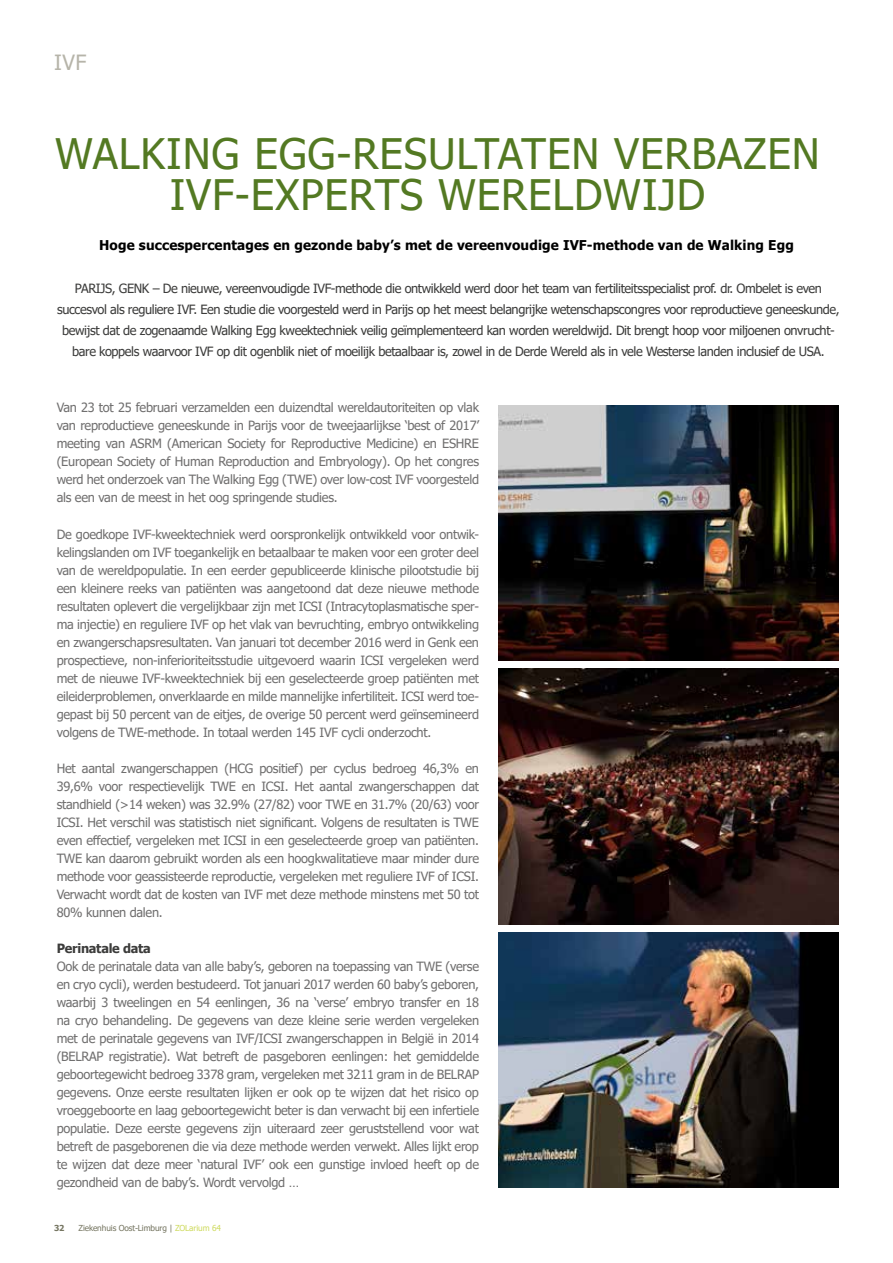
<style>
.page{position:relative;width:893px;height:1263px;background:#fff}
.page>*{position:absolute;margin:0;border:0;box-sizing:border-box;transform-origin:0 0}
.t1{font:42px/40.5px "Tahoma";letter-spacing:.02em;color:#537922;text-align:center}
.t2{font:21px "Tahoma";color:#b6b4a9}
.t3{font:700 13.5px "Tahoma";letter-spacing:.01em;color:#000}
.t4{font:12.75px/18px "Tahoma";letter-spacing:-.02em;color:#706f6f;text-align:justify}
.t5{font:12.75px/21px "Tahoma";letter-spacing:-.03em;color:#3c3c3b;text-align:center}
.t6{font:700 12.75px "Tahoma";letter-spacing:-.02em;color:#3c3c3b}
.t7{font:8.25px "Tahoma";letter-spacing:-.01em;color:#767662}
.t8{font:700 8.25px "Tahoma";color:#767662}
.s1{color:#cfdb60}
</style>
<div class="page">
<img style="left:498px;top:669px;width:340px;height:255px">
<img style="left:498px;top:405px;width:340px;height:255px">
<img style="left:499px;top:933px;width:340px;height:255px">
<h2 class="t2" style="left:54px;top:49px;width:34px">IVF</h2>
<h1 class="t1" style="left:55px;top:136px;width:766px">WALKING EGG-RESULTATEN VERBAZEN<br>IVF-EXPERTS WERELDWIJD</h1>
<p class="t3" style="left:99px;top:235px;width:696px">Hoge succespercentages en gezonde baby’s met de vereenvoudige IVF-methode van de Walking Egg</p>
<p class="t5" style="left:57px;top:279px;width:784px">PARIJS, GENK – De nieuwe, vereenvoudigde IVF-methode die ontwikkeld werd door het team van fertiliteitsspecialist prof. dr. Ombelet is even succesvol als reguliere IVF. Een studie die voorgesteld werd in Parijs op het meest belangrijke wetenschapscongres voor reproductieve geneeskunde, bewijst dat de zogenaamde Walking Egg kweektechniek veilig geïmplementeerd kan worden wereldwijd. Dit brengt hoop voor miljoenen onvrucht&shy;bare koppels waarvoor IVF op dit ogenblik niet of moeilijk betaalbaar is, zowel in de Derde Wereld als in vele Westerse landen inclusief de USA.</p>
<p class="t4" style="left:57px;top:399px;width:424px">Van 23 tot 25 februari verzamelden een duizendtal wereldautoriteiten op vlak van reproductieve geneeskunde in Parijs voor de tweejaarlijkse ‘best of 2017’ meeting van ASRM (American Society for Reproductive Medicine) en ESHRE (European Society of Human Reproduction and Embryology). Op het congres werd het onderzoek van The Walking Egg (TWE) over low-cost IVF voorgesteld als een van de meest in het oog springende studies.</p>
<p class="t4" style="left:57px;top:526px;width:424px">De goedkope IVF-kweektechniek werd oorspronkelijk ontwikkeld voor ontwik&shy;kelingslanden om IVF toegankelijk en betaalbaar te maken voor een groter deel van de wereldpopulatie. In een eerder gepubliceerde klinische pilootstudie bij een kleinere reeks van patiënten was aangetoond dat deze nieuwe methode resultaten oplevert die vergelijkbaar zijn met ICSI (Intracytoplasmatische sper&shy;ma injectie) en reguliere IVF op het vlak van bevruchting, embryo ontwikkeling en zwangerschapsresultaten. Van januari tot december 2016 werd in Genk een prospectieve, non-inferioriteitsstudie uitgevoerd waarin ICSI vergeleken werd met de nieuwe IVF-kweektechniek bij een geselecteerde groep patiënten met eileiderproblemen, onverklaarde en milde mannelijke infertiliteit. ICSI werd toe&shy;gepast bij 50 percent van de eitjes, de overige 50 percent werd geïnsemineerd volgens de TWE-methode. In totaal werden 145 IVF cycli onderzocht.</p>
<p class="t4" style="left:57px;top:760px;width:424px">Het aantal zwangerschappen (HCG positief) per cyclus bedroeg 46,3% en 39,6% voor respectievelijk TWE en ICSI. Het aantal zwangerschappen dat standhield (&gt;14 weken) was 32.9% (27/82) voor TWE en 31.7% (20/63) voor ICSI. Het verschil was statistisch niet significant. Volgens de resultaten is TWE even effectief, vergeleken met ICSI in een geselecteerde groep van patiënten.<br>TWE kan daarom gebruikt worden als een hoogkwalitatieve maar minder dure methode voor geassisteerde reproductie, vergeleken met reguliere IVF of ICSI.<br>Verwacht wordt dat de kosten van IVF met deze methode minstens met 50 tot 80% kunnen dalen.</p>
<p class="t6" style="left:57px;top:939px;width:96px">Perinatale data</p>
<p class="t4" style="left:57px;top:958px;width:424px">Ook de perinatale data van alle baby’s, geboren na toepassing van TWE (verse en cryo cycli), werden bestudeerd. Tot januari 2017 werden 60 baby’s geboren, waarbij 3 tweelingen en 54 eenlingen, 36 na ‘verse’ embryo transfer en 18 na cryo behandeling. De gegevens van deze kleine serie werden vergeleken met de perinatale gegevens van IVF/ICSI zwangerschappen in België in 2014 (BELRAP registratie). Wat betreft de pasgeboren eenlingen: het gemiddelde geboortegewicht bedroeg 3378 gram, vergeleken met 3211 gram in de BELRAP gegevens. Onze eerste resultaten lijken er ook op te wijzen dat het risico op vroeggeboorte en laag geboortegewicht beter is dan verwacht bij een infertiele populatie. Deze eerste gegevens zijn uiteraard zeer geruststellend voor wat betreft de pasgeborenen die via deze methode werden verwekt. Alles lijkt erop te wijzen dat deze meer ‘natural IVF’ ook een gunstige invloed heeft op de gezondheid van de baby’s. Wordt vervolgd …</p>
<p class="t8" style="left:54px;top:1222px;width:12px">32</p>
<p class="t7" style="left:79px;top:1222px;width:144px">Ziekenhuis Oost-Limburg | <span class="s1">ZOLarium 64</span></p>
</div>
